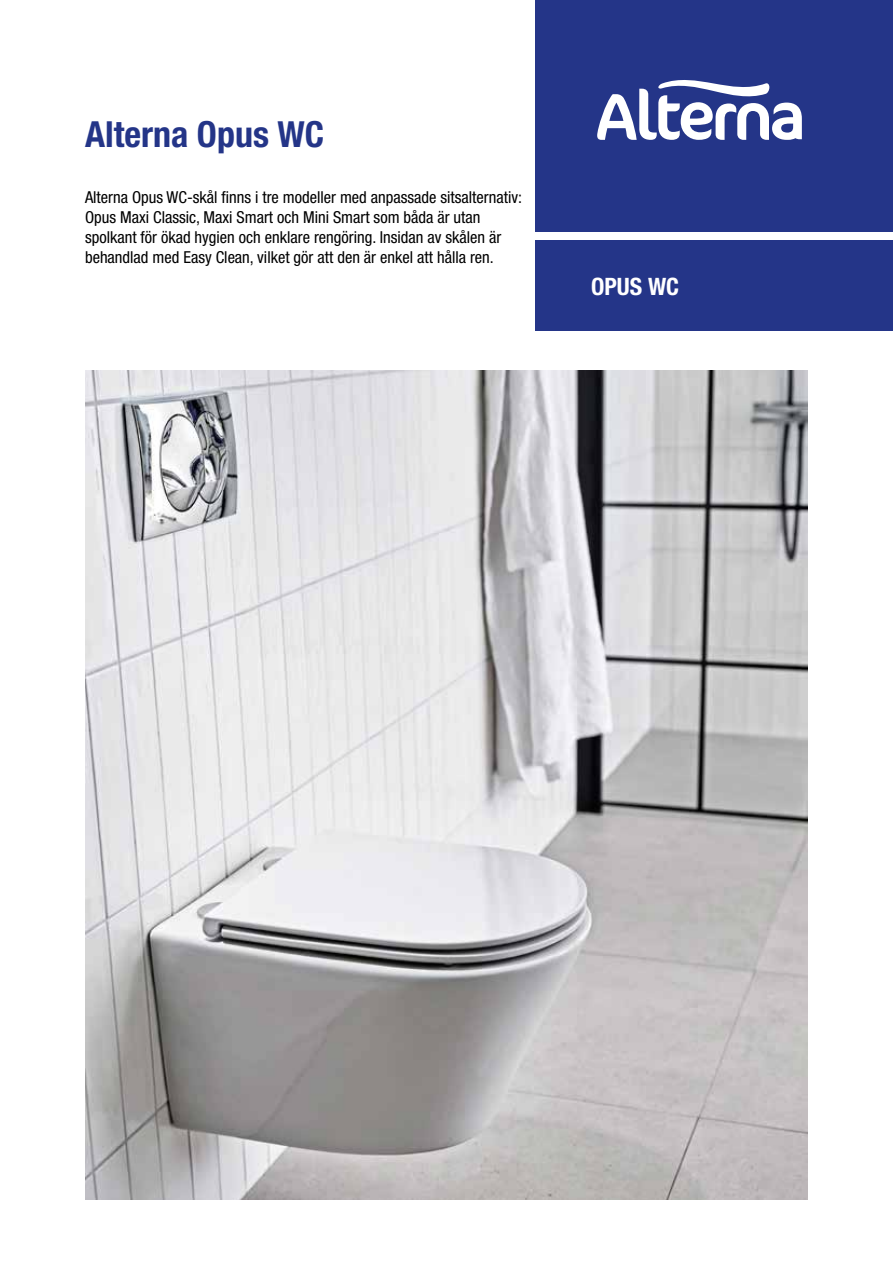
<style>
.page{position:relative;width:893px;height:1263px;background:#fff}
.page>*{position:absolute;margin:0;border:0;box-sizing:border-box;transform-origin:0 0}
.t1{font:700 condensed 36px "Helvetica Neue";color:#243588}
.t2{font:700 condensed 24px "Helvetica Neue";color:#fff}
.t3{font:condensed 16.5px/19.8px "Helvetica Neue";color:#000}
</style>
<div class="page">
<img style="left:85px;top:371px;width:723px;height:828px">
<div style="left:536px;top:0;width:357px;height:231px;background:#243588"></div>
<svg style="left:597px;top:80px;width:205px;height:60px"></svg>
<div style="left:536px;top:240px;width:357px;height:91px;background:#243588"></div>
<h1 class="t1" style="left:85px;top:112px;width:241px">Alterna Opus WC</h1>
<p class="t3" style="left:85px;top:188px;width:439px">Alterna Opus WC-skål finns i tre modeller med anpassade sitsalternativ:<br>Opus Maxi Classic, Maxi Smart och Mini Smart som båda är utan spolkant för ökad hygien och enklare rengöring. Insidan av skålen är behandlad med Easy Clean, vilket gör att den är enkel att hålla ren.</p>
<h2 class="t2" style="left:591px;top:272px;width:90px">OPUS WC</h2>
</div>
